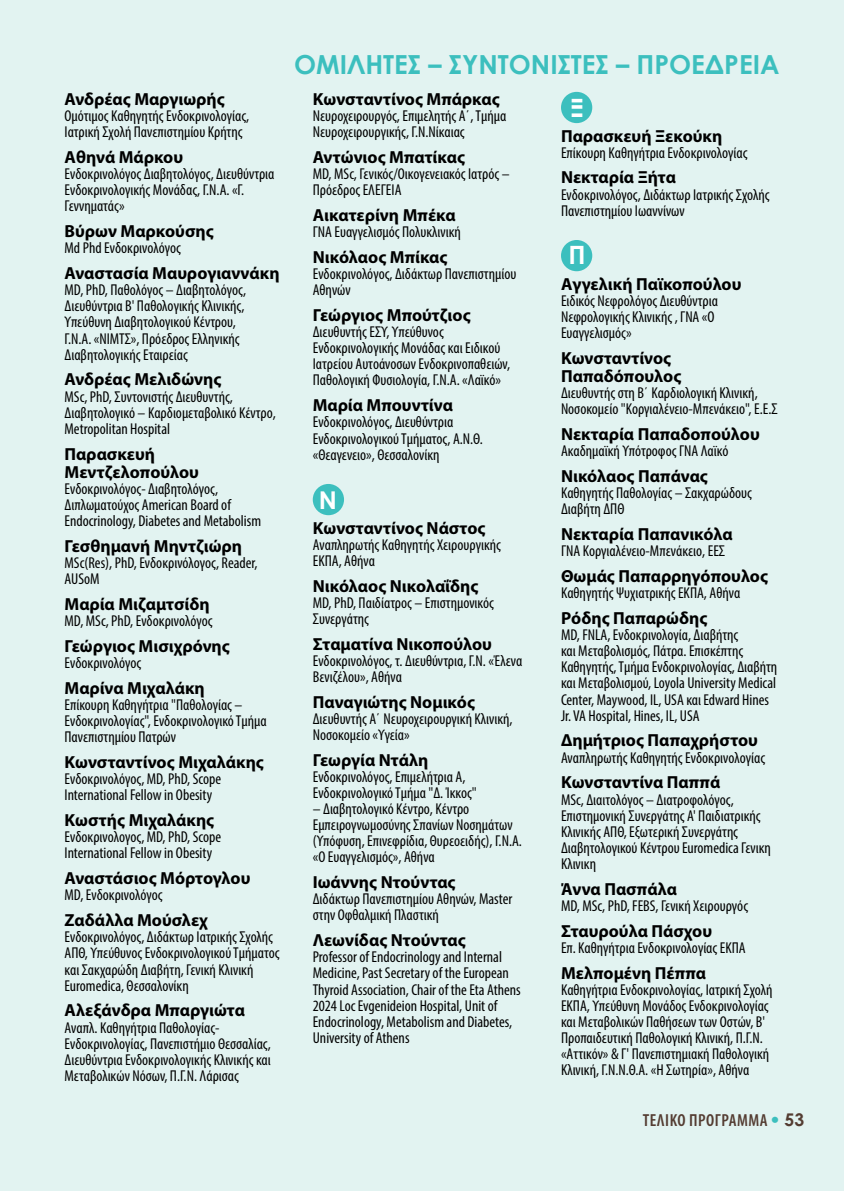
<style>
.page{position:relative;width:844px;height:1191px;background:#fff}
.page>*{position:absolute;margin:0;border:0;box-sizing:border-box;transform-origin:0 0}
.t1{font:700 26.25px "Century Gothic";color:#3cbfbe}
.t2{font:700 25.2px "Century Gothic";color:#fff}
.t3{font:700 24.5px "Century Gothic";color:#fff}
.LISTA_NAMES_END{font:700 17.5px/18.4px "Myriad Pro";color:#000}
.t4{font:600 condensed 17.5px "Myriad Pro";letter-spacing:.03em;color:#543c32}
.LISTA_NAMES_END-2{font:condensed 15.75px/16.1px "Myriad Pro";color:#000}
.s1{font-family:"PF Transport";font-weight:400;font-stretch:normal;color:#3cbfbe}
.s2{font-family:"Century Gothic";font-weight:700;font-stretch:normal}
</style>
<div class="page">
<div style="left:0;top:0;width:843px;height:1191px;background:#e2f3f1"></div>
<div style="left:313px;top:484px;width:31px;height:31px;background:#3cbfbe;border-radius:50%"></div>
<div style="left:561px;top:92px;width:31px;height:31px;background:#3cbfbe;border-radius:50%"></div>
<div style="left:561px;top:240px;width:31px;height:31px;background:#3cbfbe;border-radius:50%"></div>
<p class="LISTA_NAMES_END" style="left:64px;top:89px;width:162px">Ανδρέας Μαργιωρής</p>
<p class="LISTA_NAMES_END-2" style="left:64px;top:108px;width:186px">Ομότιμος Καθηγητής Ενδοκρινολογίας,<br>Ιατρική Σχολή Πανεπιστημίου Κρήτης</p>
<p class="LISTA_NAMES_END" style="left:64px;top:147px;width:120px">Αθηνά Mάρκου</p>
<p class="LISTA_NAMES_END-2" style="left:64px;top:166px;width:211px">Ενδοκρινολόγος Διαβητολόγος, Διευθύντρια<br>Ενδοκρινολογικής Μονάδας, Γ.Ν.Α. «Γ.<br>Γεννηματάς»</p>
<p class="LISTA_NAMES_END" style="left:64px;top:221px;width:151px">Βύρων Μαρκούσης</p>
<p class="LISTA_NAMES_END-2" style="left:64px;top:240px;width:118px">Md Phd Ενδοκρινολόγος</p>
<p class="LISTA_NAMES_END" style="left:64px;top:263px;width:216px">Αναστασία Μαυρογιαννάκη</p>
<p class="LISTA_NAMES_END-2" style="left:64px;top:282px;width:183px">MD, PhD, Παθολόγος – Διαβητολόγος, Διευθύντρια Β' Παθολογικής Κλινικής, Υπεύθυνη Διαβητολογικού Κέντρου, Γ.Ν.Α. «ΝΙΜΤΣ», Πρόεδρος Ελληνικής Διαβητολογικής Εταιρείας</p>
<p class="LISTA_NAMES_END" style="left:64px;top:370px;width:158px">Ανδρέας Μελιδώνης</p>
<p class="LISTA_NAMES_END-2" style="left:64px;top:388px;width:213px">MSc, PhD, Συντονιστής Διευθυντής,<br>Διαβητολογικό – Καρδιομεταβολικό Κέντρο,<br>Metropolitan Hospital</p>
<p class="LISTA_NAMES_END" style="left:64px;top:444px;width:136px">Παρασκευή<br>Μεντζελοπούλου</p>
<p class="LISTA_NAMES_END-2" style="left:64px;top:480px;width:198px">Ενδοκρινολόγος- Διαβητολόγος,<br>Διπλωματούχος American Board of<br>Endocrinology, Diabetes and Metabolism</p>
<p class="LISTA_NAMES_END" style="left:64px;top:536px;width:179px">Γεσθημανή Μηντζιώρη</p>
<p class="LISTA_NAMES_END-2" style="left:64px;top:555px;width:194px">ΜSc(Res), PhD, Ενδοκρινόλογος, Reader,<br>AUSoM</p>
<p class="LISTA_NAMES_END" style="left:64px;top:594px;width:147px">Μαρία Μιζαμτσίδη</p>
<p class="LISTA_NAMES_END-2" style="left:64px;top:613px;width:149px">MD, MSc, PhD, Ενδοκρινολόγος</p>
<p class="LISTA_NAMES_END" style="left:64px;top:636px;width:167px">Γεώργιος Μισιχρόνης</p>
<p class="LISTA_NAMES_END-2" style="left:64px;top:655px;width:78px">Ενδοκρινολόγος</p>
<p class="LISTA_NAMES_END" style="left:64px;top:678px;width:142px">Μαρίνα Μιχαλάκη</p>
<p class="LISTA_NAMES_END-2" style="left:64px;top:696px;width:203px">Επίκουρη Καθηγήτρια "Παθολογίας –<br>Ενδοκρινολογίας", Ενδοκρινολογικό Τμήμα<br>Πανεπιστημίου Πατρών</p>
<p class="LISTA_NAMES_END" style="left:64px;top:752px;width:201px">Κωνσταντίνος Μιχαλάκης</p>
<p class="LISTA_NAMES_END-2" style="left:64px;top:771px;width:158px">Ενδοκρινολόγος, MD, PhD, Scope<br>International Fellow in Obesity</p>
<p class="LISTA_NAMES_END" style="left:64px;top:810px;width:151px">Κωστής Μιχαλάκης</p>
<p class="LISTA_NAMES_END-2" style="left:64px;top:829px;width:158px">Ενδοκρινολογος, MD, PhD, Scope<br>International Fellow in Obesity</p>
<p class="LISTA_NAMES_END" style="left:64px;top:868px;width:187px">Αναστάσιος Mόρτογλου</p>
<p class="LISTA_NAMES_END-2" style="left:64px;top:887px;width:100px">MD, Ενδοκρινολόγος</p>
<p class="LISTA_NAMES_END" style="left:64px;top:910px;width:145px">Ζαδάλλα Μούσλεχ</p>
<p class="LISTA_NAMES_END-2" style="left:64px;top:928px;width:216px">Ενδοκρινολόγος, Διδάκτωρ Ιατρικής Σχολής ΑΠΘ, Υπεύθυνος Ενδοκρινολογικού Τμήματος και Σακχαρώδη Διαβήτη, Γενική Κλινική Euromedica, Θεσσαλονίκη</p>
<p class="LISTA_NAMES_END" style="left:64px;top:1000px;width:182px">Αλεξάνδρα Μπαργιώτα</p>
<p class="LISTA_NAMES_END-2" style="left:64px;top:1019px;width:208px">Αναπλ. Καθηγήτρια Παθολογίας-Ενδοκρινολογίας, Πανεπιστήμιο Θεσσαλίας, Διευθύντρια Ενδοκρινολογικής Κλινικής και Μεταβολικών Νόσων, Π.Γ.Ν. Λάρισας</p>
<p class="t1" style="left:294px;top:45px;width:487px">ΟΜΙΛΗΤΈΣ – ΣΥΝΤΟΝΙΣΤΈΣ – ΠΡΟΕΔΡΕΊΑ</p>
<p class="LISTA_NAMES_END" style="left:313px;top:89px;width:188px">Κωνσταντίνος Μπάρκας</p>
<p class="LISTA_NAMES_END-2" style="left:313px;top:108px;width:195px">Νευροχειρουργός, Επιμελητής Α΄, Τμήμα<br>Νευροχειρουργικής, Γ.Ν.Νίκαιας</p>
<p class="LISTA_NAMES_END" style="left:313px;top:147px;width:154px">Αντώνιος Μπατίκας</p>
<p class="LISTA_NAMES_END-2" style="left:313px;top:166px;width:198px">MD, MSc, Γενικός/Οικογενειακός Ιατρός –<br>Πρόεδρος ΕΛΕΓΕΙΑ</p>
<p class="LISTA_NAMES_END" style="left:313px;top:205px;width:144px">Αικατερίνη Μπέκα</p>
<p class="LISTA_NAMES_END-2" style="left:313px;top:224px;width:150px">ΓΝΑ Ευαγγελισμός Πολυκλινική</p>
<p class="LISTA_NAMES_END" style="left:313px;top:247px;width:136px">Νικόλαος Μπίκας</p>
<p class="LISTA_NAMES_END-2" style="left:313px;top:266px;width:205px">Ενδοκρινολόγος, Διδάκτωρ Πανεπιστημίου<br>Αθηνών</p>
<p class="LISTA_NAMES_END" style="left:313px;top:305px;width:159px">Γεώργιος Mπούτζιος</p>
<p class="LISTA_NAMES_END-2" style="left:313px;top:324px;width:199px">Διευθυντής ΕΣΥ, Υπεύθυνος Ενδοκρινολογικής Mονάδας και Eιδικού Iατρείου Αυτοάνοσων Ενδοκρινοπαθειών, Παθολογική Φυσιολογία, Γ.Ν.Α. «Λαϊκό»</p>
<p class="LISTA_NAMES_END" style="left:313px;top:395px;width:142px">Μαρία Μπουντίνα</p>
<p class="LISTA_NAMES_END-2" style="left:313px;top:414px;width:171px">Ενδοκρινολόγος, Διευθύντρια<br>Ενδοκρινολογικού Τμήματος, Α.Ν.Θ. «Θεαγενειο», Θεσσαλονίκη</p>
<p class="t3" style="left:319px;top:482px;width:20px">Ν</p>
<p class="LISTA_NAMES_END" style="left:313px;top:518px;width:174px">Κωνσταντίνος Νάστος</p>
<p class="LISTA_NAMES_END-2" style="left:313px;top:536px;width:190px">Αναπληρωτής Καθηγητής Χειρουργικής<br>ΕΚΠΑ, Αθήνα</p>
<p class="LISTA_NAMES_END" style="left:313px;top:576px;width:167px">Νικόλαος Νικολαΐδης</p>
<p class="LISTA_NAMES_END-2" style="left:313px;top:594px;width:183px">MD, PhD, Παιδίατρος – Επιστημονικός<br>Συνεργάτης</p>
<p class="LISTA_NAMES_END" style="left:313px;top:634px;width:181px">Σταματίνα Νικοπούλου</p>
<p class="LISTA_NAMES_END-2" style="left:313px;top:652px;width:211px">Ενδοκρινολόγος, τ. Διευθύντρια, Γ.Ν. «Έλενα<br>Βενιζέλου», Αθήνα</p>
<p class="LISTA_NAMES_END" style="left:313px;top:692px;width:164px">Παναγιώτης Nομικός</p>
<p class="LISTA_NAMES_END-2" style="left:313px;top:710px;width:201px">Διευθυντής Α΄ Νευροχειρουργική Κλινική,<br>Νοσοκομείο «Υγεία»</p>
<p class="LISTA_NAMES_END" style="left:313px;top:750px;width:117px">Γεωργία Ντάλη</p>
<p class="LISTA_NAMES_END-2" style="left:313px;top:768px;width:165px">Ενδοκρινολόγος, Επιμελήτρια Α,<br>Ενδοκρινολογικό Τμήμα "Δ. Ίκκος"</p>
<p class="LISTA_NAMES_END-2" style="left:313px;top:800px;width:211px">– Διαβητολογικό Κέντρο, Κέντρο Εμπειρογνωμοσύνης Σπανίων Νοσημάτων (Υπόφυση, Επινεφρίδια, Θυρεοειδής), Γ.Ν.Α. «Ο Ευαγγελισμός», Αθήνα</p>
<p class="LISTA_NAMES_END" style="left:313px;top:872px;width:144px">Ιωάννης Ντούντας</p>
<p class="LISTA_NAMES_END-2" style="left:313px;top:891px;width:201px">Διδάκτωρ Πανεπιστημίου Αθηνών, Master στην Οφθαλμική Πλαστική</p>
<p class="LISTA_NAMES_END" style="left:313px;top:930px;width:154px">Λεωνίδας Ντούντας</p>
<p class="LISTA_NAMES_END-2" style="left:313px;top:949px;width:209px">Professor of Endocrinology and Internal Medicine, Past Secretary of the European Thyroid Association, Chair of the Eta Athens 2024 Loc Evgenideion Hospital, Unit of Endocrinology, Metabolism and Diabetes, University of Athens</p>
<p class="t2" style="left:570px;top:89px;width:15px">Ξ</p>
<p class="LISTA_NAMES_END" style="left:561px;top:126px;width:163px">Παρασκευή Ξεκούκη</p>
<p class="LISTA_NAMES_END-2" style="left:561px;top:144px;width:188px">Επίκουρη Καθηγήτρια Ενδοκρινολογίας</p>
<p class="LISTA_NAMES_END" style="left:561px;top:168px;width:116px">Νεκταρία Ξήτα</p>
<p class="LISTA_NAMES_END-2" style="left:561px;top:186px;width:210px">Ενδοκρινολόγος, Διδάκτωρ Ιατρικής Σχολής<br>Πανεπιστημίου Ιωαννίνων</p>
<p class="t2" style="left:568px;top:236px;width:19px">Π</p>
<p class="LISTA_NAMES_END" style="left:561px;top:274px;width:182px">Αγγελική Παϊκοπούλου</p>
<p class="LISTA_NAMES_END-2" style="left:561px;top:292px;width:158px">Ειδικός Νεφρολόγος Διευθύντρια<br>Νεφρολογικής Κλινικής , ΓΝΑ «Ο<br>Ευαγγελισμός»</p>
<p class="LISTA_NAMES_END" style="left:561px;top:348px;width:122px">Κωνσταντίνος<br>Παπαδόπουλος</p>
<p class="LISTA_NAMES_END-2" style="left:561px;top:385px;width:218px">Διευθυντής στη Β΄ Καρδιολογική Κλινική,<br>Νοσοκομείο "Κοργιαλένειο-Μπενάκειο", Ε.Ε.Σ</p>
<p class="LISTA_NAMES_END" style="left:561px;top:424px;width:200px">Νεκταρία Παπαδοπούλου</p>
<p class="LISTA_NAMES_END-2" style="left:561px;top:443px;width:169px">Ακαδημαϊκή Υπότροφος ΓΝΑ Λαϊκό</p>
<p class="LISTA_NAMES_END" style="left:561px;top:466px;width:148px">Νικόλαος Παπάνας</p>
<p class="LISTA_NAMES_END-2" style="left:561px;top:485px;width:192px">Καθηγητής Παθολογίας – Σακχαρώδους<br>Διαβήτη ΔΠΘ</p>
<p class="LISTA_NAMES_END" style="left:561px;top:524px;width:173px">Νεκταρία Παπανικόλα</p>
<p class="LISTA_NAMES_END-2" style="left:561px;top:543px;width:166px">ΓΝΑ Κοργιαλένειο-Μπενάκειο, ΕΕΣ</p>
<p class="LISTA_NAMES_END" style="left:561px;top:566px;width:208px">Θωμάς Παπαρρηγόπουλος</p>
<p class="LISTA_NAMES_END-2" style="left:561px;top:585px;width:181px">Καθηγητής Ψυχιατρικής ΕΚΠΑ, Αθήνα</p>
<p class="LISTA_NAMES_END" style="left:561px;top:608px;width:148px">Ρόδης Παπαρώδης</p>
<p class="LISTA_NAMES_END-2" style="left:561px;top:626px;width:218px">MD, FNLA, Ενδοκρινολογία, Διαβήτης<br>και Μεταβολισμός, Πάτρα. Επισκέπτης Καθηγητής, Τμήμα Ενδοκρινολογίας, Διαβήτη και Μεταβολισμού, Loyola University Medical Center, Maywood, IL, USA και Edward Hines Jr. VA Hospital, Hines, IL, USA</p>
<p class="LISTA_NAMES_END" style="left:561px;top:731px;width:198px">Δημήτριος Παπαχρήστου</p>
<p class="LISTA_NAMES_END-2" style="left:561px;top:749px;width:206px">Αναπληρωτής Καθηγητής Ενδοκρινολογίας</p>
<p class="LISTA_NAMES_END" style="left:561px;top:772px;width:161px">Κωνσταντίνα Παππά</p>
<p class="LISTA_NAMES_END-2" style="left:561px;top:791px;width:211px">MSc, Διαιτολόγος – Διατροφολόγος, Επιστημονική Συνεργάτης Α' Παιδιατρικής Κλινικής ΑΠΘ, Εξωτερική Συνεργάτης Διαβητολογικού Κέντρου Euromedica Γενικη Κλινικη</p>
<p class="LISTA_NAMES_END" style="left:561px;top:879px;width:117px">Άννα Πασπάλα</p>
<p class="LISTA_NAMES_END-2" style="left:561px;top:897px;width:189px">MD, MSc, PhD, FEBS, Γενική Χειρουργός</p>
<p class="LISTA_NAMES_END" style="left:561px;top:921px;width:153px">Σταυρούλα Πάσχου</p>
<p class="LISTA_NAMES_END-2" style="left:561px;top:939px;width:186px">Επ. Καθηγήτρια Ενδοκρινολογίας ΕΚΠΑ</p>
<p class="LISTA_NAMES_END" style="left:561px;top:963px;width:147px">Μελπομένη Πέππα</p>
<p class="LISTA_NAMES_END-2" style="left:561px;top:981px;width:213px">Καθηγήτρια Ενδοκρινολογίας, Ιατρική Σχολή ΕΚΠΑ, Υπεύθυνη Μονάδος Ενδοκρινολογίας και Μεταβολικών Παθήσεων των Οστών, Β' Προπαιδευτική Παθολογική Κλινική, Π.Γ.Ν. «Αττικόν» &amp; Γ' Πανεπιστημιακή Παθολογική Κλινική, Γ.Ν.Ν.Θ.Α. «Η Σωτηρία», Αθήνα</p>
<p class="t4" style="left:642px;top:1109px;width:163px">ΤΕΛΙΚΌ ΠΡΌΓΡΑΜΜΑ <span class="s1">•</span> <span class="s2">53</span></p>
</div>
